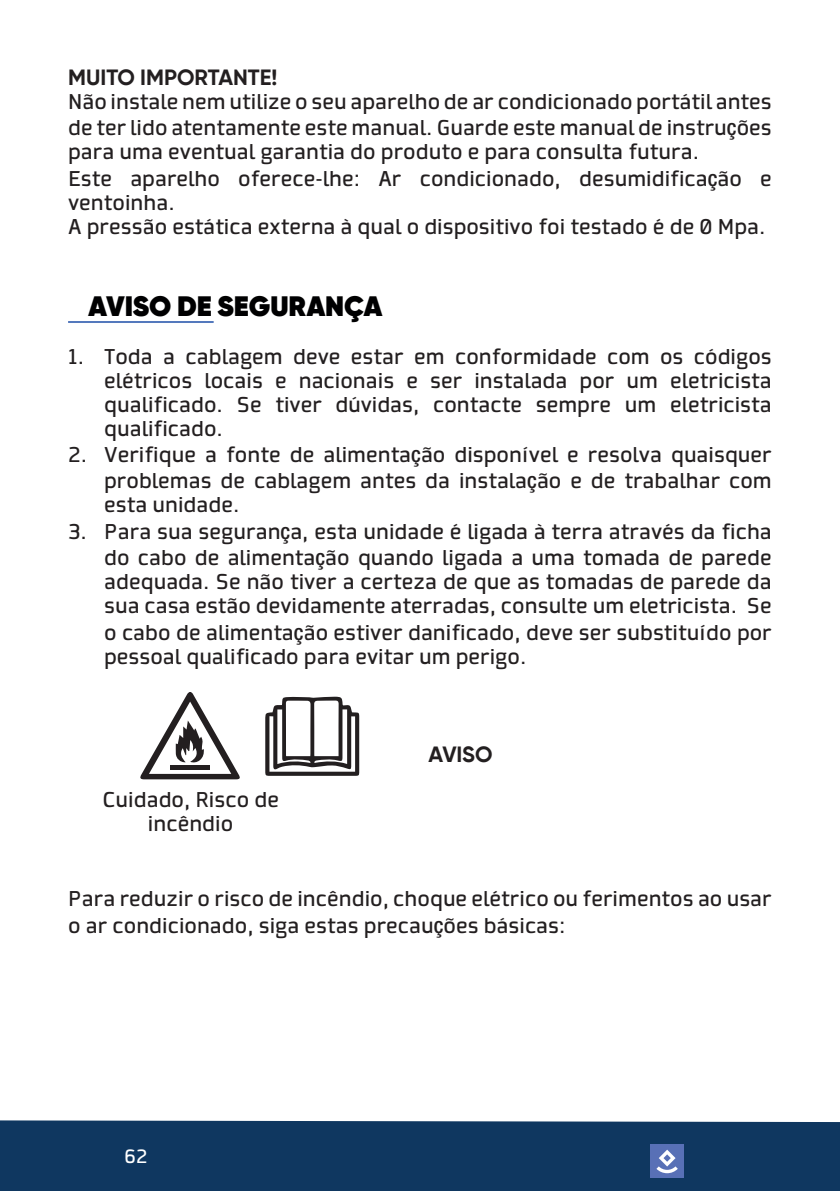
<style>
.page{position:relative;width:840px;height:1191px;background:#fff}
.page>*{position:absolute;margin:0;border:0;box-sizing:border-box;transform-origin:0 0}
.t1{font:800 28px "Gilroy";color:#000001}
.t2{font:700 22px "Gilroy";color:#231f20}
.t3{font:20px/24px "Collator";color:#231f20}
.t4{font:18px "Collator";color:#fff}
.s1{font-family:"Helvetica Neue LT Std";font-weight:500;font-stretch:condensed;font-size:22px}
</style>
<div class="page">
<svg style="left:839px;top:1122px;width:1px;height:69px"></svg>
<div style="left:0;top:1120px;width:839px;height:71px;background:#0f3760"></div>
<div style="left:650px;top:1144px;width:33px;height:34px;background:#5870b6"></div>
<svg style="left:656px;top:1149px;width:21px;height:24px"></svg>
<svg style="left:265px;top:696px;width:94px;height:80px"></svg>
<svg style="left:140px;top:692px;width:100px;height:87px"></svg>
<hr style="left:170px;top:765px;width:39px;height:4px;background:#231f20">
<hr style="left:68px;top:321px;width:145px;height:2px;background:#5479bd">
<p class="t2" style="left:68px;top:64px;width:211px">MUITO IMPORTANTE!</p>
<p class="t3" style="left:68px;top:89px;width:704px;line-height:26.4px">Não instale nem utilize o seu aparelho de ar condicionado portátil antes de ter lido atentamente este manual. Guarde este manual de instru<span class="s1">ç</span>ões</p>
<p class="t3" style="left:68px;top:141px;width:632px">para uma eventual garantia do produto e para consulta futura.</p>
<p class="t3" style="left:68px;top:167px;width:704px">Este aparelho oferece-lhe: Ar condicionado, desumidifica<span class="s1">ç</span>ão e ventoinha.</p>
<p class="t3" style="left:68px;top:215px;width:698px">A pressão estática externa à qual o dispositivo foi testado é de 0 Mpa.</p>
<p class="t1" style="left:89px;top:288px;width:295px">AVISO DE SEGURANÇA</p>
<p class="t3" style="left:104px;top:345px;width:668px;text-align:justify;text-indent:-36px">1. Toda a cablagem deve estar em conformidade com os códigos elétricos locais e nacionais e ser instalada por um eletricista qualificado. Se tiver dúvidas, contacte sempre um eletricista qualificado.</p>
<p class="t3" style="left:68px;top:442px;width:705px;line-height:26.4px;text-align:right">2. Verifique a fonte de alimenta<span class="s1">ç</span>ão disponível e resolva quaisquer problemas de cablagem antes da instala<span class="s1">ç</span>ão e de trabalhar com</p>
<p class="t3" style="left:104px;top:494px;width:137px">esta unidade.</p>
<p class="t3" style="left:68px;top:519px;width:705px;line-height:26.4px;text-align:right">3. Para sua seguran<span class="s1">ç</span>a, esta unidade é ligada à terra através da ficha do cabo de alimenta<span class="s1">ç</span>ão quando ligada a uma tomada de parede</p>
<p class="t3" style="left:104px;top:571px;width:668px">adequada. Se não tiver a certeza de que as tomadas de parede da sua casa estão devidamente aterradas, consulte um eletricista. Se</p>
<p class="t3" style="left:104px;top:621px;width:668px">o cabo de alimenta<span class="s1">ç</span>ão estiver danificado, deve ser substituído por pessoal qualificado para evitar um perigo.</p>
<p class="t3" style="left:102px;top:788px;width:178px;text-align:center">Cuidado, Risco de incêndio</p>
<p class="t2" style="left:428px;top:740px;width:65px">AVISO</p>
<p class="t3" style="left:68px;top:886px;width:704px;line-height:26.4px">Para reduzir o risco de incêndio, choque elétrico ou ferimentos ao usar o ar condicionado, siga estas precau<span class="s1">ç</span>ões básicas:</p>
<p class="t4" style="left:124px;top:1145px;width:24px">62</p>
</div>
